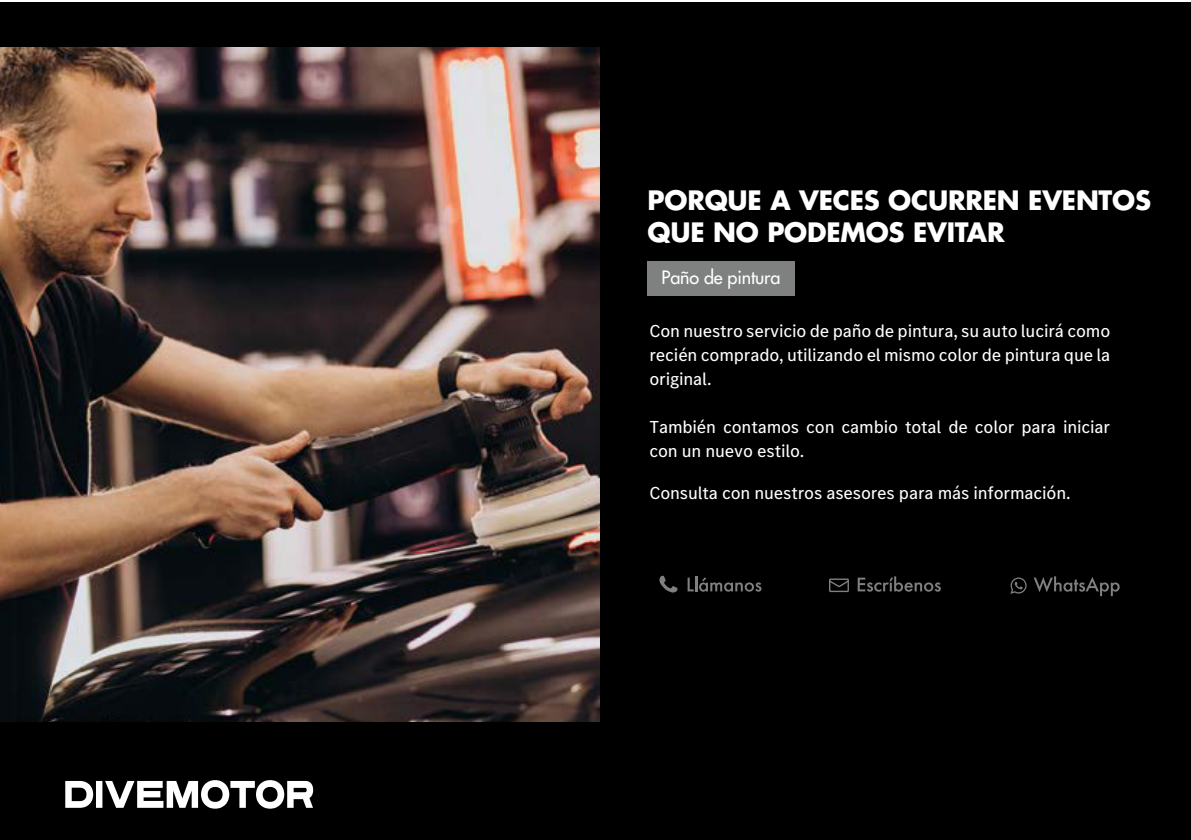
<style>
.page{position:relative;width:1191px;height:840px;background:#fff}
.page>*{position:absolute;margin:0;border:0;box-sizing:border-box;transform-origin:0 0}
.t1{font:700 26px/32px "Futura Std";letter-spacing:-.01em;color:#fff}
.t2{font:18px/24px "MB Corpo S Text";letter-spacing:-.01em;color:#fff;text-align:justify}
.t3{font:500 18px "Futura Std";letter-spacing:-.01em;color:#fff}
</style>
<div class="page">
<div style="left:0;top:2px;width:1191px;height:838px;background:#000"></div>
<svg style="left:65px;top:780px;width:248px;height:29px"></svg>
<img style="left:0;top:47px;width:599px;height:675px">
<div style="left:647px;top:261px;width:148px;height:34px;background:#7f8080"></div>
<svg style="left:1010px;top:577px;width:16px;height:17px"></svg>
<svg style="left:1033px;top:576px;width:86px;height:20px"></svg>
<svg style="left:659px;top:576px;width:18px;height:17px"></svg>
<svg style="left:687px;top:576px;width:74px;height:16px"></svg>
<div style="left:829px;top:578px;width:20px;height:14px;border:1px solid #7f8080"></div>
<svg style="left:829px;top:579px;width:20px;height:9px"></svg>
<svg style="left:857px;top:576px;width:84px;height:16px"></svg>
<h1 class="t1" style="left:647px;top:184px;width:505px">PORQUE A VECES OCURREN EVENTOS<br>QUE NO PODEMOS EVITAR</h1>
<p class="t3" style="left:661px;top:266px;width:120px">Paño de pintura</p>
<p class="t2" style="left:649px;top:318px;width:462px">Con nuestro servicio de paño de pintura, su auto lucirá como recién comprado, utilizando el mismo color de pintura que la original.</p>
<p class="t2" style="left:649px;top:414px;width:462px">También contamos con cambio total de color para iniciar con un nuevo estilo.</p>
<p class="t2" style="left:649px;top:480px;width:422px">Consulta con nuestros asesores para más información.</p>
</div>
